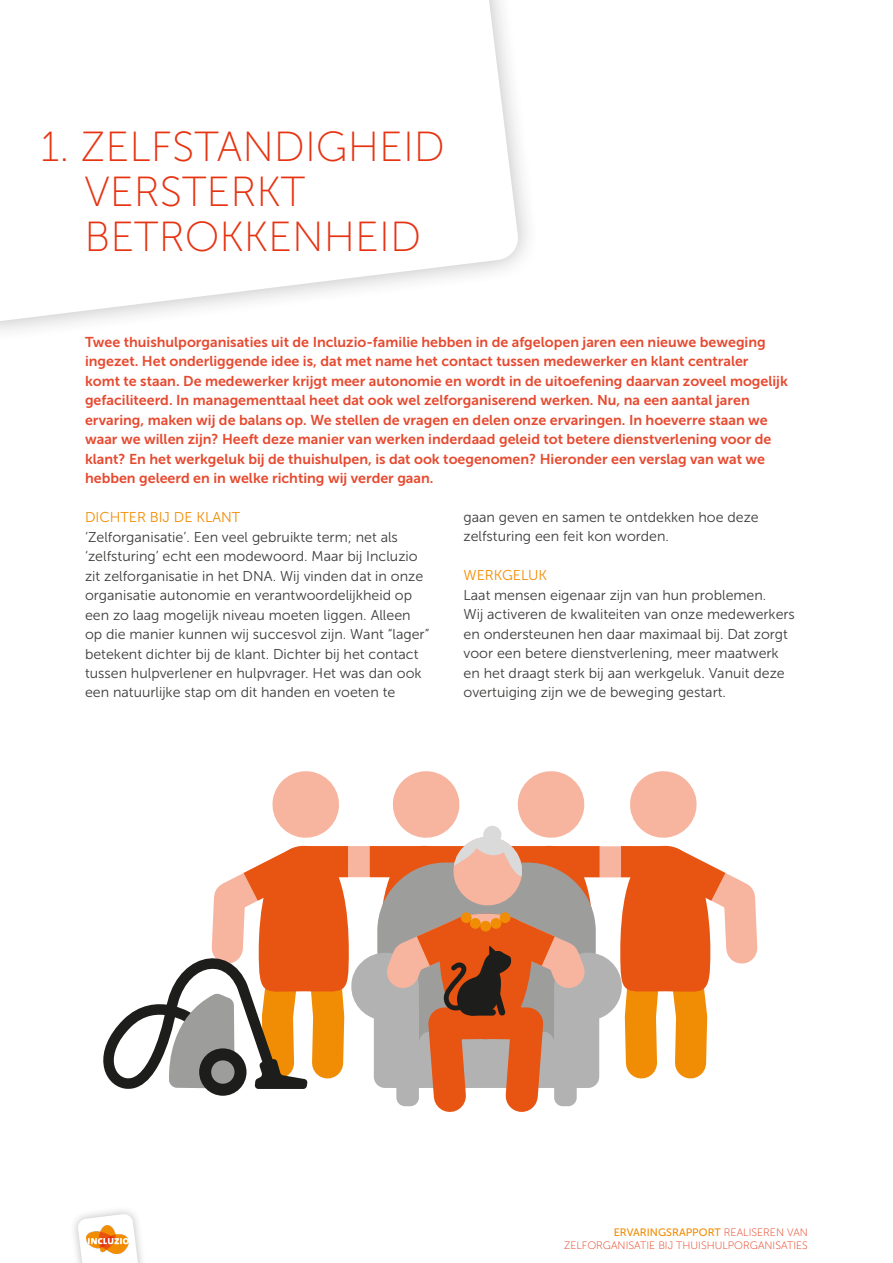
<style>
.page{position:relative;width:893px;height:1263px;background:#fff}
.page>*{position:absolute;margin:0;border:0;box-sizing:border-box;transform-origin:0 0}
.t1{font:42px/45px "Museo Sans 100";color:#e63312}
.t2{font:14.25px/19.5px "Museo Sans 300";color:#3c3c3b}
.t3{font:14.25px/19.5px "Museo Sans 700";color:#e64a30}
.t4{font:14.25px "Museo Sans 300";color:#f28c00}
.t5{font:10.8px "Museo Sans 100";color:#e63312}
.t6{font:10.8px "Museo Sans 500";color:#f28c00}
.s1{font-family:"Museo Sans 100";color:#e63312}
</style>
<div class="page">
<div style="left:69px;top:1205px;width:78px;height:58px;background:#1d1d1b;opacity:.3"></div>
<svg style="left:77px;top:1213px;width:62px;height:50px"></svg>
<img style="left:86px;top:1225px;width:43px;height:28px">
<svg style="left:0;top:0;width:519px;height:322px"></svg>
<svg style="left:103px;top:771px;width:655px;height:341px"></svg>
<h1 class="t1" style="left:84px;top:124px;width:362px;text-indent:-44px">1. ZELFSTANDIGHEID<br>VERSTERKT<br>BETROKKENHEID</h1>
<p class="t3" style="left:85px;top:332px;width:704px">Twee thuishulporganisaties uit de Incluzio-familie hebben in de afgelopen jaren een nieuwe beweging ingezet. Het onderliggende idee is, dat met name het contact tussen medewerker en klant centraler<br>komt te staan. De medewerker krijgt meer autonomie en wordt in de uitoefening daarvan zoveel mogelijk gefaciliteerd. In managementtaal heet dat ook wel zelforganiserend werken. Nu, na een aantal jaren ervaring, maken wij de balans op. We stellen de vragen en delen onze ervaringen. In hoeverre staan we waar we willen zijn? Heeft deze manier van werken inderdaad geleid tot betere dienstverlening voor de klant? En het werkgeluk bij de thuishulpen, is dat ook toegenomen? Hieronder een verslag van wat we hebben geleerd en in welke richting wij verder gaan.</p>
<p class="t4" style="left:85px;top:509px;width:157px">DICHTER BIJ DE KLANT</p>
<p class="t2" style="left:85px;top:527px;width:346px">‘Zelforganisatie’. Een veel gebruikte term; net als ‘zelfsturing’ echt een modewoord. Maar bij Incluzio zit zelforganisatie in het DNA. Wij vinden dat in onze organisatie autonomie en verantwoordelijkheid op een zo laag mogelijk niveau moeten liggen. Alleen op die manier kunnen wij succesvol zijn. Want “lager” betekent dichter bij de klant. Dichter bij het contact tussen hulpverlener en hulpvrager. Het was dan ook een natuurlijke stap om dit handen en voeten te</p>
<p class="t2" style="left:463px;top:507px;width:297px">gaan geven en samen te ontdekken hoe deze zelfsturing een feit kon worden.</p>
<p class="t4" style="left:463px;top:568px;width:85px">WERKGELUK</p>
<p class="t2" style="left:463px;top:585px;width:333px">Laat mensen eigenaar zijn van hun problemen.<br>Wij activeren de kwaliteiten van onze medewerkers en ondersteunen hen daar maximaal bij. Dat zorgt voor een betere dienstverlening, meer maatwerk en het draagt sterk bij aan werkgeluk. Vanuit deze overtuiging zijn we de beweging gestart.</p>
<p class="t6" style="left:614px;top:1226px;width:196px">ERVARINGSRAPPORT <span class="s1">REALISEREN VAN</span></p>
<p class="t5" style="left:564px;top:1239px;width:245px">ZELFORGANISATIE BIJ THUISHULPORGANISATIES</p>
</div>
